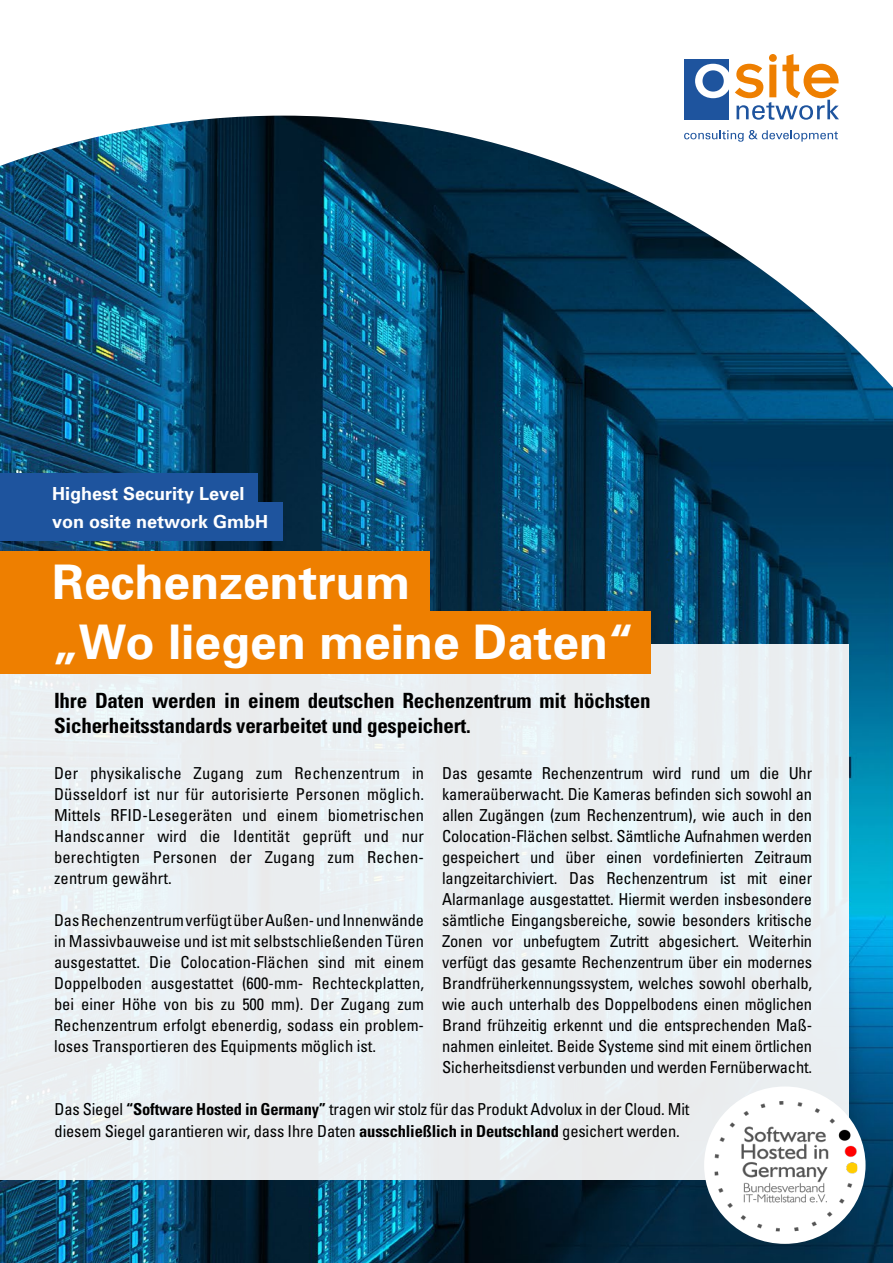
<style>
.page{position:relative;width:893px;height:1263px;background:#fff}
.page>*{position:absolute;margin:0;border:0;box-sizing:border-box;transform-origin:0 0}
.t1{font:700 47.7px/60.4px "Univers";color:#fff}
.t2{font:700 condensed 21px/25.5px "Univers";letter-spacing:-.01em;color:#000}
.t3{font:700 18px "Univers";color:#fff}
.t4{font:condensed 16.5px/21px "Univers";letter-spacing:-.01em;color:#000;text-align:justify}
.t5{font:condensed 16.35px "Univers";color:#000}
.s1{font-weight:700}
</style>
<div class="page">
<img style="left:0;top:116px;width:893px;height:1147px">
<div style="left:684px;top:59px;width:45px;height:60px;background:#1e549e"></div>
<svg style="left:695px;top:54px;width:144px;height:66px"></svg>
<svg style="left:684px;top:130px;width:154px;height:12px"></svg>
<div style="left:0;top:644px;width:848px;height:536px;background:#eaeef1"></div>
<div style="left:0;top:551px;width:429px;height:63px;background:#ee7f00"></div>
<div style="left:0;top:611px;width:651px;height:63px;background:#ee7f00"></div>
<div style="left:0;top:502px;width:282px;height:38px;background:#1e549e"></div>
<div style="left:0;top:473px;width:258px;height:39px;background:#1e549e"></div>
<div style="left:704px;top:1086px;width:161px;height:158px;background:#fff;border-radius:50%"></div>
<img style="left:714px;top:1101px;width:143px;height:130px">
<p class="t3" style="left:52px;top:482px;width:194px">Highest Security Level</p>
<p class="t3" style="left:52px;top:511px;width:218px">von osite network GmbH</p>
<h1 class="t1" style="left:52px;top:551px;width:584px">Rechenzentrum<br>„Wo liegen meine Daten“</h1>
<p class="t2" style="left:54px;top:688px;width:598px">Ihre Daten werden in einem deutschen Rechenzentrum mit höchsten<br>Sicherheitsstandards verarbeitet und gespeichert.</p>
<p class="t4" style="left:54px;top:762px;width:372px">Der physikalische Zugang zum Rechenzentrum in Düsseldorf ist nur für autorisierte Personen möglich.<br>Mittels RFID-Lesegeräten und einem biometrischen Handscanner wird die Identität geprüft und nur berechtigten Personen der Zugang zum Rechen&shy;zentrum gewährt.</p>
<p class="t5" style="left:54px;top:909px;width:372px">Das Rechenzentrum verfügt über Außen- und Innenwände</p>
<p class="t4" style="left:54px;top:930px;width:372px">in Massivbauweise und ist mit selbstschließenden Türen ausgestattet. Die Colocation-Flächen sind mit einem Doppelboden ausgestattet (600-mm- Rechteckplatten, bei einer Höhe von bis zu 500 mm). Der Zugang zum Rechenzentrum erfolgt ebenerdig, sodass ein problem&shy;loses Transportieren des Equipments möglich ist.</p>
<p class="t4" style="left:442px;top:762px;width:372px">Das gesamte Rechenzentrum wird rund um die Uhr kameraüberwacht. Die Kameras befinden sich sowohl an allen Zugängen (zum Rechenzentrum), wie auch in den Colocation-Flächen selbst. Sämtliche Aufnahmen werden gespeichert und über einen vordefinierten Zeitraum langzeitarchiviert. Das Rechenzentrum ist mit einer Alarmanlage ausgestattet. Hiermit werden insbesondere sämtliche Eingangsbereiche, sowie besonders kritische Zonen vor unbefugtem Zutritt abgesichert. Weiterhin verfügt das gesamte Rechenzentrum über ein modernes Brandfrüherkennungssystem, welches sowohl oberhalb, wie auch unterhalb des Doppelbodens einen möglichen Brand frühzeitig erkennt und die entsprechenden Maß&shy;nahmen einleitet. Beide Systeme sind mit einem örtlichen Sicherheitsdienst verbunden und werden Fernüberwacht.</p>
<p class="t4" style="left:55px;top:1097px;width:636px;line-height:22.5px">Das Siegel <span class="s1">“Software Hosted in Germany”</span> tragen wir stolz für das Produkt Advolux in der Cloud. Mit diesem Siegel garantieren wir, dass Ihre Daten <span class="s1">ausschließlich in Deutschland</span> gesichert werden.</p>
</div>
